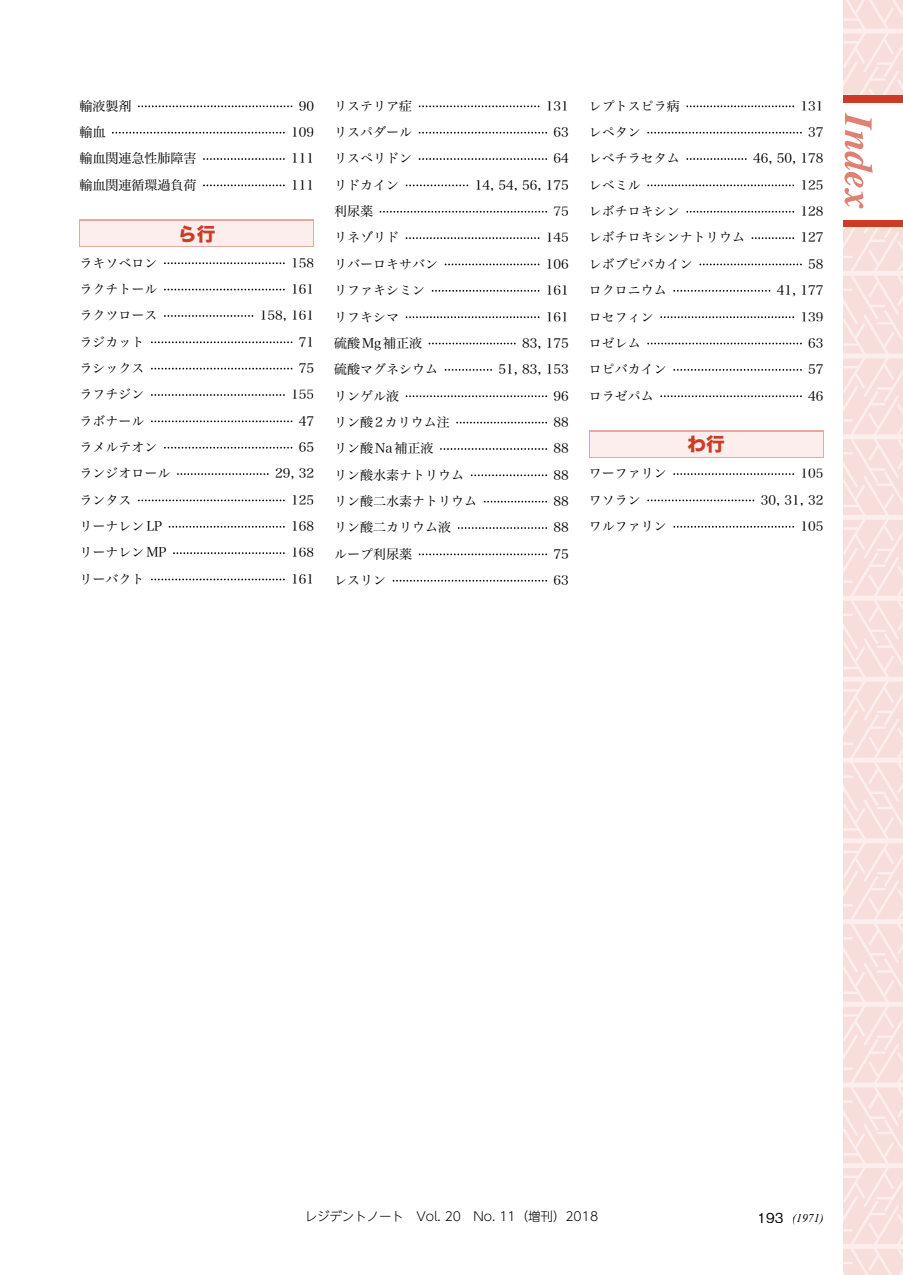
<style>
.page{position:relative;width:903px;height:1275px;background:#fff}
.page>*{position:absolute;margin:0;border:0;box-sizing:border-box;transform-origin:0 0}
.t1{font:18.55px "Hira Kaku Std W8";color:#cc3b25}
.t2{font:12.95px "Hira Min Pro W3";color:#000}
.t3{font:300 12.42px "UD Shin Go NT Pro";color:#000}
.t4{font:italic 11.72px "Times New Roman";color:#000}
.s1{font-family:"Gothic BBB Pro";font-weight:500;font-style:normal;font-size:13.65px}
</style>
<div class="page">
<div style="left:79px;top:220px;width:235px;height:27px;background:#fbeeed"></div>
<svg style="left:138px;top:105px;width:154px;height:2px"></svg>
<svg style="left:112px;top:132px;width:173px;height:2px"></svg>
<svg style="left:203px;top:158px;width:82px;height:2px"></svg>
<svg style="left:203px;top:185px;width:82px;height:1px"></svg>
<svg style="left:164px;top:262px;width:121px;height:2px"></svg>
<svg style="left:164px;top:289px;width:121px;height:1px"></svg>
<svg style="left:164px;top:315px;width:89px;height:2px"></svg>
<svg style="left:151px;top:341px;width:141px;height:2px"></svg>
<svg style="left:151px;top:368px;width:141px;height:1px"></svg>
<svg style="left:151px;top:394px;width:134px;height:2px"></svg>
<svg style="left:151px;top:420px;width:141px;height:2px"></svg>
<svg style="left:164px;top:447px;width:128px;height:2px"></svg>
<svg style="left:177px;top:473px;width:92px;height:2px"></svg>
<svg style="left:138px;top:500px;width:147px;height:1px"></svg>
<svg style="left:169px;top:526px;width:116px;height:2px"></svg>
<svg style="left:173px;top:552px;width:112px;height:2px"></svg>
<svg style="left:151px;top:579px;width:134px;height:1px"></svg>
<svg style="left:419px;top:105px;width:120px;height:2px"></svg>
<svg style="left:419px;top:132px;width:128px;height:2px"></svg>
<svg style="left:419px;top:158px;width:128px;height:2px"></svg>
<svg style="left:406px;top:185px;width:62px;height:1px"></svg>
<svg style="left:380px;top:211px;width:167px;height:2px"></svg>
<svg style="left:406px;top:237px;width:133px;height:2px"></svg>
<svg style="left:445px;top:264px;width:94px;height:1px"></svg>
<svg style="left:432px;top:290px;width:107px;height:2px"></svg>
<svg style="left:406px;top:316px;width:133px;height:2px"></svg>
<svg style="left:429px;top:343px;width:87px;height:1px"></svg>
<svg style="left:445px;top:369px;width:47px;height:2px"></svg>
<svg style="left:406px;top:395px;width:141px;height:2px"></svg>
<svg style="left:456px;top:422px;width:91px;height:1px"></svg>
<svg style="left:440px;top:448px;width:107px;height:2px"></svg>
<svg style="left:471px;top:474px;width:76px;height:2px"></svg>
<svg style="left:484px;top:501px;width:63px;height:1px"></svg>
<svg style="left:458px;top:527px;width:89px;height:2px"></svg>
<svg style="left:419px;top:553px;width:128px;height:2px"></svg>
<svg style="left:393px;top:580px;width:154px;height:2px"></svg>
<div style="left:589px;top:431px;width:234px;height:27px;background:#e9a89e"></div>
<div style="left:590px;top:432px;width:232px;height:25px;background:#fbeeed"></div>
<svg style="left:686px;top:105px;width:108px;height:2px"></svg>
<svg style="left:647px;top:132px;width:155px;height:2px"></svg>
<svg style="left:686px;top:158px;width:61px;height:2px"></svg>
<svg style="left:647px;top:185px;width:147px;height:1px"></svg>
<svg style="left:686px;top:211px;width:108px;height:2px"></svg>
<svg style="left:751px;top:237px;width:43px;height:2px"></svg>
<svg style="left:699px;top:264px;width:103px;height:1px"></svg>
<svg style="left:673px;top:290px;width:97px;height:2px"></svg>
<svg style="left:660px;top:316px;width:134px;height:2px"></svg>
<svg style="left:647px;top:343px;width:155px;height:1px"></svg>
<svg style="left:673px;top:369px;width:129px;height:2px"></svg>
<svg style="left:660px;top:395px;width:142px;height:2px"></svg>
<svg style="left:673px;top:473px;width:121px;height:2px"></svg>
<svg style="left:647px;top:500px;width:107px;height:1px"></svg>
<svg style="left:673px;top:526px;width:121px;height:2px"></svg>
<svg style="left:843px;top:0;width:60px;height:1275px;background:#f7e0dd"></svg>
<p class="t2" style="left:79px;top:95px;width:54px">輸液製剤</p>
<p class="t2" style="left:299px;top:95px;width:17px">90</p>
<p class="t2" style="left:79px;top:121px;width:28px">輸血</p>
<p class="t2" style="left:291px;top:121px;width:24px">109</p>
<p class="t2" style="left:79px;top:147px;width:119px">輸血関連急性肺障害</p>
<p class="t2" style="left:291px;top:147px;width:24px">111</p>
<p class="t2" style="left:79px;top:174px;width:119px">輸血関連循環過負荷</p>
<p class="t2" style="left:291px;top:174px;width:24px">111</p>
<h1 class="t1" style="left:178px;top:223px;width:39px">ら行</h1>
<p class="t2" style="left:79px;top:252px;width:80px">ラキソベロン</p>
<p class="t2" style="left:291px;top:252px;width:24px">158</p>
<p class="t2" style="left:79px;top:278px;width:80px">ラクチトール</p>
<p class="t2" style="left:291px;top:278px;width:24px">161</p>
<p class="t2" style="left:79px;top:304px;width:80px">ラクツロース</p>
<p class="t2" style="left:260px;top:304px;width:56px">158, 161</p>
<p class="t2" style="left:79px;top:331px;width:67px">ラジカット</p>
<p class="t2" style="left:299px;top:331px;width:17px">71</p>
<p class="t2" style="left:79px;top:357px;width:67px">ラシックス</p>
<p class="t2" style="left:299px;top:357px;width:17px">75</p>
<p class="t2" style="left:79px;top:383px;width:67px">ラフチジン</p>
<p class="t2" style="left:291px;top:383px;width:24px">155</p>
<p class="t2" style="left:79px;top:410px;width:67px">ラボナール</p>
<p class="t2" style="left:299px;top:410px;width:17px">47</p>
<p class="t2" style="left:79px;top:436px;width:80px">ラメルテオン</p>
<p class="t2" style="left:299px;top:436px;width:17px">65</p>
<p class="t2" style="left:79px;top:462px;width:93px">ランジオロール</p>
<p class="t2" style="left:275px;top:462px;width:41px">29, 32</p>
<p class="t2" style="left:79px;top:489px;width:54px">ランタス</p>
<p class="t2" style="left:291px;top:489px;width:24px">125</p>
<p class="t2" style="left:79px;top:515px;width:84px">リーナレンLP</p>
<p class="t2" style="left:291px;top:515px;width:24px">168</p>
<p class="t2" style="left:79px;top:542px;width:89px">リーナレンMP</p>
<p class="t2" style="left:291px;top:542px;width:24px">168</p>
<p class="t2" style="left:79px;top:568px;width:67px">リーバクト</p>
<p class="t2" style="left:291px;top:568px;width:24px">161</p>
<p class="t2" style="left:334px;top:95px;width:80px">リステリア症</p>
<p class="t2" style="left:546px;top:95px;width:24px">131</p>
<p class="t2" style="left:334px;top:121px;width:80px">リスパダール</p>
<p class="t2" style="left:554px;top:121px;width:17px">63</p>
<p class="t2" style="left:334px;top:147px;width:80px">リスペリドン</p>
<p class="t2" style="left:554px;top:147px;width:17px">64</p>
<p class="t2" style="left:334px;top:174px;width:67px">リドカイン</p>
<p class="t2" style="left:475px;top:174px;width:96px">14, 54, 56, 175</p>
<p class="t2" style="left:334px;top:200px;width:41px">利尿薬</p>
<p class="t2" style="left:554px;top:200px;width:17px">75</p>
<p class="t2" style="left:334px;top:227px;width:67px">リネゾリド</p>
<p class="t2" style="left:546px;top:227px;width:24px">145</p>
<p class="t2" style="left:334px;top:253px;width:106px">リバーロキサバン</p>
<p class="t2" style="left:546px;top:253px;width:24px">106</p>
<p class="t2" style="left:334px;top:279px;width:93px">リファキシミン</p>
<p class="t2" style="left:546px;top:279px;width:24px">161</p>
<p class="t2" style="left:334px;top:306px;width:67px">リフキシマ</p>
<p class="t2" style="left:546px;top:306px;width:24px">161</p>
<p class="t2" style="left:334px;top:332px;width:90px">硫酸Mg補正液</p>
<p class="t2" style="left:522px;top:332px;width:48px">83, 175</p>
<p class="t2" style="left:334px;top:358px;width:106px">硫酸マグネシウム</p>
<p class="t2" style="left:498px;top:358px;width:72px">51, 83, 153</p>
<p class="t2" style="left:334px;top:385px;width:67px">リンゲル液</p>
<p class="t2" style="left:554px;top:385px;width:17px">96</p>
<p class="t2" style="left:334px;top:411px;width:117px">リン酸2カリウム注</p>
<p class="t2" style="left:554px;top:411px;width:17px">88</p>
<p class="t2" style="left:334px;top:437px;width:101px">リン酸Na補正液</p>
<p class="t2" style="left:554px;top:437px;width:17px">88</p>
<p class="t2" style="left:334px;top:464px;width:132px">リン酸水素ナトリウム</p>
<p class="t2" style="left:554px;top:464px;width:17px">88</p>
<p class="t2" style="left:334px;top:490px;width:145px">リン酸二水素ナトリウム</p>
<p class="t2" style="left:554px;top:490px;width:17px">88</p>
<p class="t2" style="left:334px;top:516px;width:119px">リン酸二カリウム液</p>
<p class="t2" style="left:554px;top:516px;width:17px">88</p>
<p class="t2" style="left:334px;top:543px;width:80px">ループ利尿薬</p>
<p class="t2" style="left:554px;top:543px;width:17px">75</p>
<p class="t2" style="left:334px;top:569px;width:54px">レスリン</p>
<p class="t2" style="left:554px;top:569px;width:17px">63</p>
<p class="t2" style="left:589px;top:95px;width:93px">レプトスピラ病</p>
<p class="t2" style="left:800px;top:95px;width:24px">131</p>
<p class="t2" style="left:589px;top:121px;width:54px">レペタン</p>
<p class="t2" style="left:808px;top:121px;width:17px">37</p>
<p class="t2" style="left:589px;top:147px;width:93px">レベチラセタム</p>
<p class="t2" style="left:753px;top:147px;width:72px">46, 50, 178</p>
<p class="t2" style="left:589px;top:174px;width:54px">レベミル</p>
<p class="t2" style="left:800px;top:174px;width:24px">125</p>
<p class="t2" style="left:589px;top:200px;width:93px">レボチロキシン</p>
<p class="t2" style="left:800px;top:200px;width:24px">128</p>
<p class="t2" style="left:589px;top:227px;width:158px">レボチロキシンナトリウム</p>
<p class="t2" style="left:800px;top:227px;width:24px">127</p>
<p class="t2" style="left:589px;top:253px;width:106px">レボブピバカイン</p>
<p class="t2" style="left:808px;top:253px;width:17px">58</p>
<p class="t2" style="left:589px;top:279px;width:80px">ロクロニウム</p>
<p class="t2" style="left:777px;top:279px;width:48px">41, 177</p>
<p class="t2" style="left:589px;top:306px;width:67px">ロセフィン</p>
<p class="t2" style="left:800px;top:306px;width:24px">139</p>
<p class="t2" style="left:589px;top:332px;width:54px">ロゼレム</p>
<p class="t2" style="left:808px;top:332px;width:17px">63</p>
<p class="t2" style="left:589px;top:358px;width:80px">ロピバカイン</p>
<p class="t2" style="left:808px;top:358px;width:17px">57</p>
<p class="t2" style="left:589px;top:385px;width:67px">ロラゼパム</p>
<p class="t2" style="left:808px;top:385px;width:17px">46</p>
<h1 class="t1" style="left:687px;top:434px;width:39px">わ行</h1>
<p class="t2" style="left:589px;top:462px;width:80px">ワーファリン</p>
<p class="t2" style="left:800px;top:462px;width:24px">105</p>
<p class="t2" style="left:589px;top:489px;width:54px">ワソラン</p>
<p class="t2" style="left:761px;top:489px;width:64px">30, 31, 32</p>
<p class="t2" style="left:589px;top:515px;width:80px">ワルファリン</p>
<p class="t2" style="left:800px;top:515px;width:24px">105</p>
<p class="t3" style="left:305px;top:1207px;width:295px">レジデントノート　Vol. 20　No. 11（増刊）2018</p>
<p class="t4" style="left:757px;top:1212px;width:68px"><span class="s1">193</span> (1971)</p>
</div>
